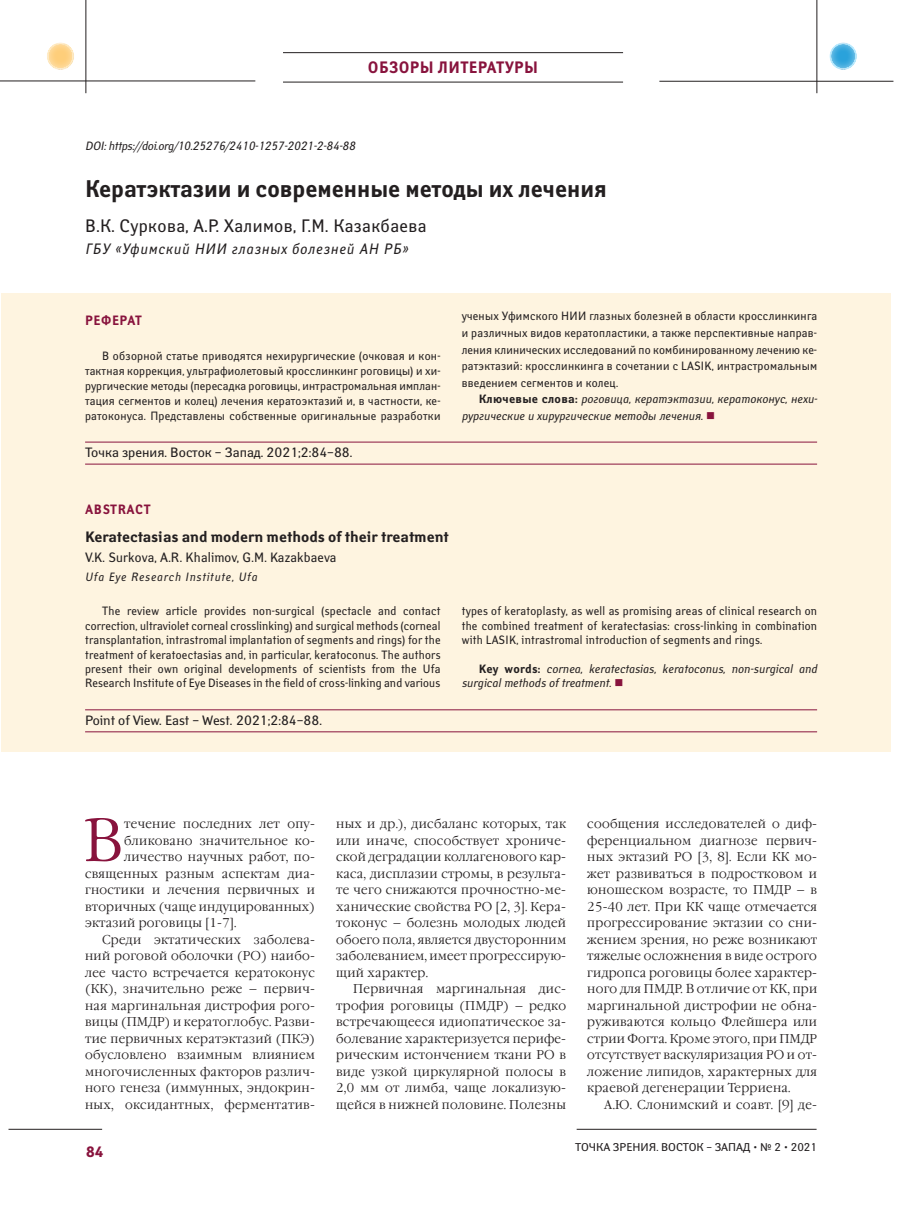
<style>
.page{position:relative;width:915px;height:1212px;background:#fff}
.page>*{position:absolute;margin:0;border:0;box-sizing:border-box;transform-origin:0 0}
.t1{font:59.85px "Garamond C";color:#88133d;scale:.95 1}
.t2{font:700 24px "Yanus C";color:#231f20;scale:.9 1}
.t3{font:18px "Yanus C";letter-spacing:.025em;color:#231f20;scale:.95 1}
.t4{font:700 16.5px "Yanus C";letter-spacing:.025em;color:#88133d;scale:.9 1}
.t5{font:700 15px "Yanus C";color:#231f20;scale:.95 1}
.t6{font:italic 15px "Yanus C";letter-spacing:.08em;color:#231f20;scale:.9 1}
.t7{font:700 15px "Yanus C";color:#88133d}
.t8{font:13.5px "Yanus C";color:#231f20}
.t9{font:13.5px "Yanus C";color:#231f20;scale:.95 1}
.t10{font:700 13.5px "Yanus C";letter-spacing:.05em;color:#88133d;scale:.9 1}
.t11{font:12.75px/16.5px "Garamond C";letter-spacing:.025em;color:#231f20;text-align:justify;scale:.95 1}
.t12{font:12px/14.4px "Yanus C";letter-spacing:.025em;color:#231f20;text-align:justify;scale:.93 1}
.t13{font:italic 12px/16.5px "Yanus C";letter-spacing:.025em;color:#231f20;scale:.93 1}
.t14{font:italic 12px "Yanus C";color:#231f20;scale:.93 1}
.t15{font:italic 12px "Yanus C";letter-spacing:.1em;color:#231f20;scale:.9 1}
.t16{font:11.25px "Yanus C";color:#231f20}
.s1{font-weight:700;font-style:normal}
.s2{color:#88133d}
</style>
<div class="page">
<div style="left:2px;top:293px;width:888px;height:459px;background:#fef4e0"></div>
<hr style="left:85px;top:442px;width:731px;height:1px;background:#88133d">
<hr style="left:85px;top:464px;width:731px;height:1px;background:#88133d">
<hr style="left:85px;top:709px;width:731px;height:1px;background:#88133d">
<hr style="left:85px;top:731px;width:731px;height:1px;background:#88133d">
<hr style="left:576px;top:1129px;width:240px;height:1px;background:#231f20">
<hr style="left:9px;top:1129px;width:93px;height:1px;background:#231f20">
<hr style="left:86px;top:0;width:1px;height:93px;background:#231f20">
<hr style="left:0;top:81px;width:255px;height:1px;background:#231f20">
<hr style="left:283px;top:52px;width:340px;height:1px;background:#231f20">
<hr style="left:283px;top:82px;width:340px;height:1px;background:#231f20">
<hr style="left:816px;top:0;width:1px;height:93px;background:#231f20">
<hr style="left:659px;top:81px;width:234px;height:1px;background:#231f20">
<div style="left:46px;top:42px;width:30px;height:30px;background:#fff;opacity:.75"></div>
<div style="left:829px;top:42px;width:29px;height:30px;background:#fff;opacity:.75"></div>
<p class="t4" style="left:368px;top:58px;width:190px">ОБЗОРЫ ЛИТЕРАТУРЫ</p>
<p class="t14" style="left:85px;top:138px;width:292px">DOI: https://doi.org/10.25276/2410-1257-2021-2-84-88</p>
<h2 class="t2" style="left:85px;top:175px;width:580px">Кератэктазии и современные методы их лечения</h2>
<h3 class="t3" style="left:85px;top:214px;width:360px">В.К. Суркова, А.Р. Халимов, Г.М. Казакбаева</h3>
<p class="t6" style="left:85px;top:239px;width:360px">ГБУ «Уфимский НИИ глазных болезней АН РБ»</p>
<p class="t10" style="left:85px;top:313px;width:65px">РЕФЕРАТ</p>
<p class="t12" style="left:85px;top:349px;width:383px;line-height:14.9px;text-indent:17px">В обзорной статье приводятся нехирургические (очковая и кон&shy;тактная коррекция, ультрафиолетовый кросслинкинг роговицы) и хи&shy;рургические методы (пересадка роговицы, интрастромальная имплан&shy;тация сегментов и колец) лечения кератоэктазий и, в частности, ке&shy;ратоконуса. Представлены собственные оригинальные разработки</p>
<p class="t8" style="left:85px;top:444px;width:268px">Точка зрения. Восток – Запад. 2021;2:84–88.</p>
<p class="t12" style="left:461px;top:308px;width:383px;line-height:16.6px">ученых Уфимского НИИ глазных болезней в области кросслинкинга и различных видов кератопластики, а также перспективные направ&shy;ления клинических исследований по комбинированному лечению ке&shy;ратэктазий: кросслинкинга в сочетании с LASIK, интрастромальным введением сегментов и колец.</p>
<p class="t13" style="left:461px;top:391px;width:384px;text-indent:17px"><span class="s1">Ключевые слова:</span> роговица, кератэктазии, кератоконус, нехи&shy;рургические и хирургические методы лечения. <span class="s2">■</span></p>
<p class="t10" style="left:85px;top:501px;width:74px">ABSTRACT</p>
<p class="t5" style="left:85px;top:528px;width:384px">Keratectasias and modern methods of their treatment</p>
<p class="t9" style="left:85px;top:549px;width:266px">V.K. Surkova, A.R. Khalimov, G.M. Kazakbaeva</p>
<p class="t15" style="left:85px;top:569px;width:192px">Ufa Eye Research Institute, Ufa</p>
<p class="t12" style="left:85px;top:604px;width:383px;text-indent:17px">The review article provides non-surgical (spectacle and contact correction, ultraviolet corneal crosslinking) and surgical methods (corneal transplantation, intrastromal implantation of segments and rings) for the treatment of keratoectasias and, in particular, keratoconus. The authors present their own original developments of scientists from the Ufa Research Institute of Eye Diseases in the field of cross-linking and various</p>
<p class="t12" style="left:461px;top:604px;width:383px">types of keratoplasty, as well as promising areas of clinical research on the combined treatment of keratectasias: cross-linking in combination with LASIK, intrastromal introduction of segments and rings.</p>
<p class="t13" style="left:461px;top:662px;width:383px;line-height:14.4px;text-indent:17px"><span class="s1">Key words:</span> cornea, keratectasias, keratoconus, non-surgical and surgical methods of treatment. <span class="s2">■</span></p>
<p class="t8" style="left:85px;top:712px;width:238px">Point of View. East – West. 2021;2:84–88.</p>
<h1 class="t1" style="left:83px;top:807px;width:43px">В</h1>
<p class="t11" style="left:124px;top:816px;width:202px">течение последних лет опу-</p>
<p class="t11" style="left:124px;top:832px;width:202px">бликовано значительное ко-</p>
<p class="t11" style="left:124px;top:849px;width:202px">личество научных работ, по-</p>
<p class="t11" style="left:85px;top:865px;width:243px">священных разным аспектам диа-</p>
<p class="t11" style="left:85px;top:882px;width:243px">гностики и лечения первичных и</p>
<p class="t11" style="left:85px;top:898px;width:243px">вторичных (чаще индуцированных)</p>
<p class="t11" style="left:85px;top:915px;width:161px">эктазий роговицы [1-7].</p>
<p class="t11" style="left:102px;top:931px;width:225px">Среди эктатических заболева-</p>
<p class="t11" style="left:85px;top:948px;width:243px">ний роговой оболочки (РО) наибо-</p>
<p class="t11" style="left:85px;top:964px;width:243px">лее часто встречается кератоконус</p>
<p class="t11" style="left:85px;top:981px;width:243px">(КК), значительно реже – первич-</p>
<p class="t11" style="left:85px;top:997px;width:243px">ная маргинальная дистрофия рого-</p>
<p class="t11" style="left:85px;top:1014px;width:243px">вицы (ПМДР) и кератоглобус. Разви-</p>
<p class="t11" style="left:85px;top:1030px;width:243px">тие первичных кератэктазий (ПКЭ)</p>
<p class="t11" style="left:85px;top:1047px;width:243px">обусловлено взаимным влиянием</p>
<p class="t11" style="left:85px;top:1063px;width:243px">многочисленных факторов различ-</p>
<p class="t11" style="left:85px;top:1080px;width:243px">ного генеза (иммунных, эндокрин-</p>
<p class="t11" style="left:85px;top:1096px;width:243px">ных, оксидантных, ферментатив-</p>
<p class="t7" style="left:86px;top:1143px;width:20px">84</p>
<p class="t11" style="left:336px;top:816px;width:243px">ных и др.), дисбаланс которых, так или иначе, способствует хрониче&shy;ской деградации коллагенового кар&shy;каса, дисплазии стромы, в результа&shy;те чего снижаются прочностно-ме&shy;ханические свойства РО [2, 3]. Кера&shy;токонус – болезнь молодых людей обоего пола, является двусторонним заболеванием, имеет прогрессирую&shy;щий характер.</p>
<p class="t11" style="left:336px;top:981px;width:243px;text-indent:17px">Первичная маргинальная дис&shy;трофия роговицы (ПМДР) – редко встречающееся идиопатическое за&shy;болевание характеризуется перифе&shy;рическим истончением ткани РО в виде узкой циркулярной полосы в 2,0 мм от лимба, чаще локализую&shy;щейся в нижней половине. Полезны</p>
<p class="t11" style="left:587px;top:816px;width:243px">сообщения исследователей о диф&shy;ференциальном диагнозе первич&shy;ных эктазий РО [3, 8]. Если КК мо&shy;жет развиваться в подростковом и юношеском возрасте, то ПМДР – в 25-40 лет. При КК чаще отмечается прогрессирование эктазии со сни&shy;жением зрения, но реже возникают тяжелые осложнения в виде острого гидропса роговицы более характер&shy;ного для ПМДР. В отличие от КК, при маргинальной дистрофии не обна&shy;руживаются кольцо Флейшера или стрии Фогта. Кроме этого, при ПМДР отсутствует васкуляризация РО и от&shy;ложение липидов, характерных для краевой дегенерации Терриена.</p>
<p class="t11" style="left:604px;top:1096px;width:225px">А.Ю. Слонимский и соавт. [9] де-</p>
<p class="t16" style="left:575px;top:1140px;width:243px">ТОЧКА ЗРЕНИЯ. ВОСТОК – ЗАПАД • № 2 • 2021</p>
</div>
